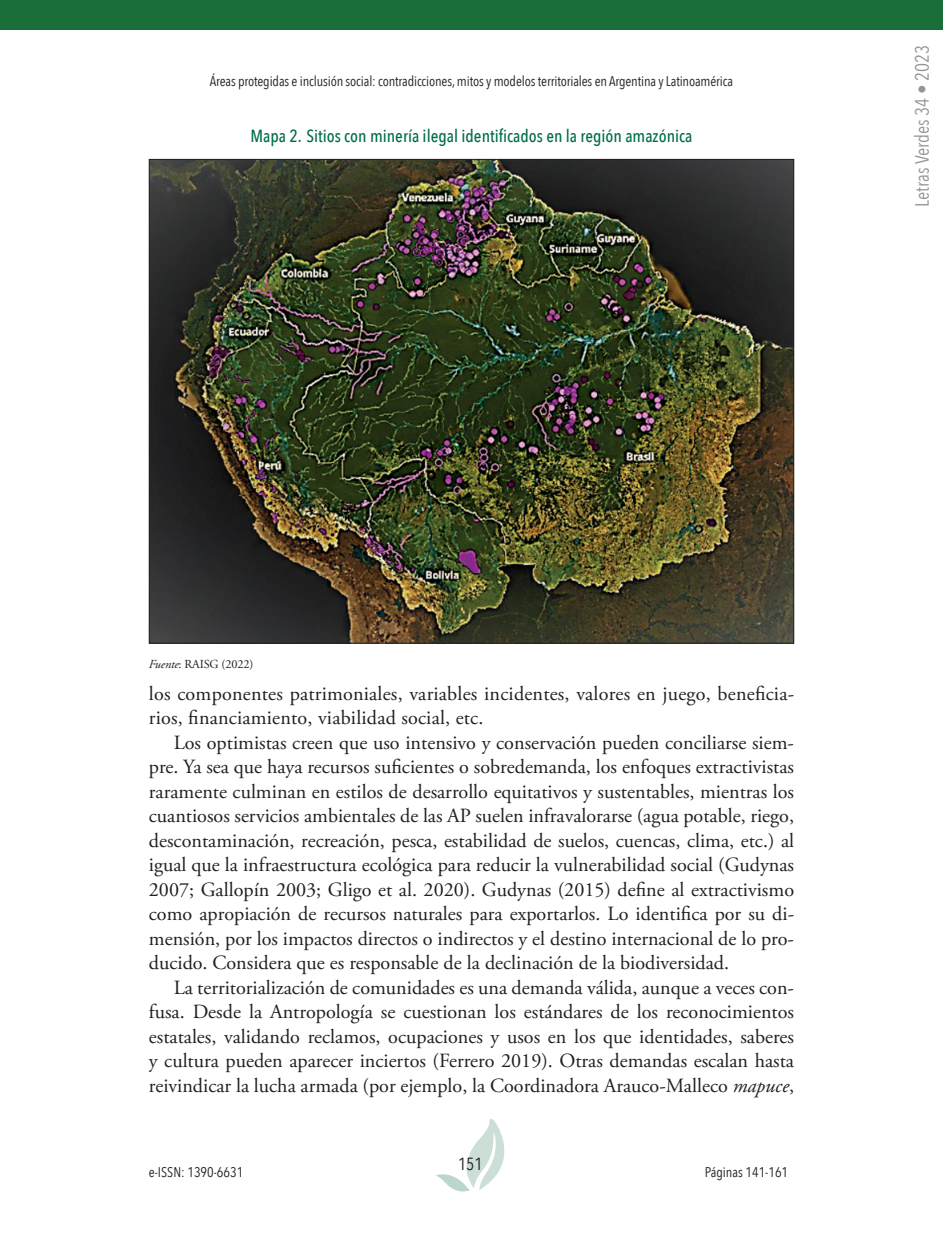
<style>
.page{position:relative;width:943px;height:1241px;background:#fff}
.page>*{position:absolute;margin:0;border:0;box-sizing:border-box;transform-origin:0 0}
.t1{font:20.12px/24.5px "Adobe Garamond Pro";letter-spacing:.01em;color:#231f20;text-align:justify}
.t2{font:19.25px "Avenir Next Condensed";color:#939598}
.t3{font:500 17.5px "Avenir Next Condensed";color:#006d4b}
.t4{font:17.5px "Avenir Next Condensed";color:#231f20}
.t5{font:14px "Avenir Next Condensed";letter-spacing:-.01em;color:#231f20}
.t6{font:12.25px "Adobe Garamond Pro";letter-spacing:-.01em;color:#231f20}
.s1{font-style:italic}
</style>
<div class="page">
<svg style="left:436px;top:1119px;width:69px;height:73px"></svg>
<div style="left:0;top:0;width:943px;height:30px;background:#1a6e38"></div>
<img style="left:151px;top:161px;width:641px;height:480px">
<p class="t5" style="left:210px;top:69px;width:525px">Áreas protegidas e inclusión social: contradicciones, mitos y modelos territoriales en Argentina y Latinoamérica</p>
<p class="t3" style="left:250px;top:125px;width:443px">Mapa 2. Sitios con minería ilegal identificados en la región amazónica</p>
<p class="t2" style="left:905px;top:207px;width:164px;rotate:-90deg">Letras Verdes 34 • 2023</p>
<p class="t6" style="left:149px;top:657px;width:106px"><span class="s1">Fuente</span>: RAISG (2022)</p>
<p class="t1" style="left:149px;top:681px;width:646px">los componentes patrimoniales, variables incidentes, valores en juego, beneficia&shy;rios, financiamiento, viabilidad social, etc.</p>
<p class="t1" style="left:149px;top:730px;width:646px;text-indent:25px">Los optimistas creen que uso intensivo y conservación pueden conciliarse siem&shy;pre. Ya sea que haya recursos suficientes o sobredemanda, los enfoques extractivistas raramente culminan en estilos de desarrollo equitativos y sustentables, mientras los cuantiosos servicios ambientales de las AP suelen infravalorarse (agua potable, riego, descontaminación, recreación, pesca, estabilidad de suelos, cuencas, clima, etc.) al igual que la infraestructura ecológica para reducir la vulnerabilidad social (Gudynas 2007; Gallopín 2003; Gligo et al. 2020). Gudynas (2015) define al extractivismo como apropiación de recursos naturales para exportarlos. Lo identifica por su di&shy;mensión, por los impactos directos o indirectos y el destino internacional de lo pro&shy;ducido. Considera que es responsable de la declinación de la biodiversidad.</p>
<p class="t1" style="left:149px;top:975px;width:646px;text-indent:25px">La territorialización de comunidades es una demanda válida, aunque a veces con&shy;fusa. Desde la Antropología se cuestionan los estándares de los reconocimientos estatales, validando reclamos, ocupaciones y usos en los que identidades, saberes y cultura pueden aparecer inciertos (Ferrero 2019). Otras demandas escalan hasta reivindicar la lucha armada (por ejemplo, la Coordinadora Arauco-Malleco <span class="s1">mapuce</span>,</p>
<p class="t4" style="left:458px;top:1148px;width:26px">151</p>
<p class="t5" style="left:149px;top:1159px;width:96px">e-ISSN: 1390-6631</p>
<p class="t5" style="left:704px;top:1159px;width:85px">Páginas 141-161</p>
</div>
